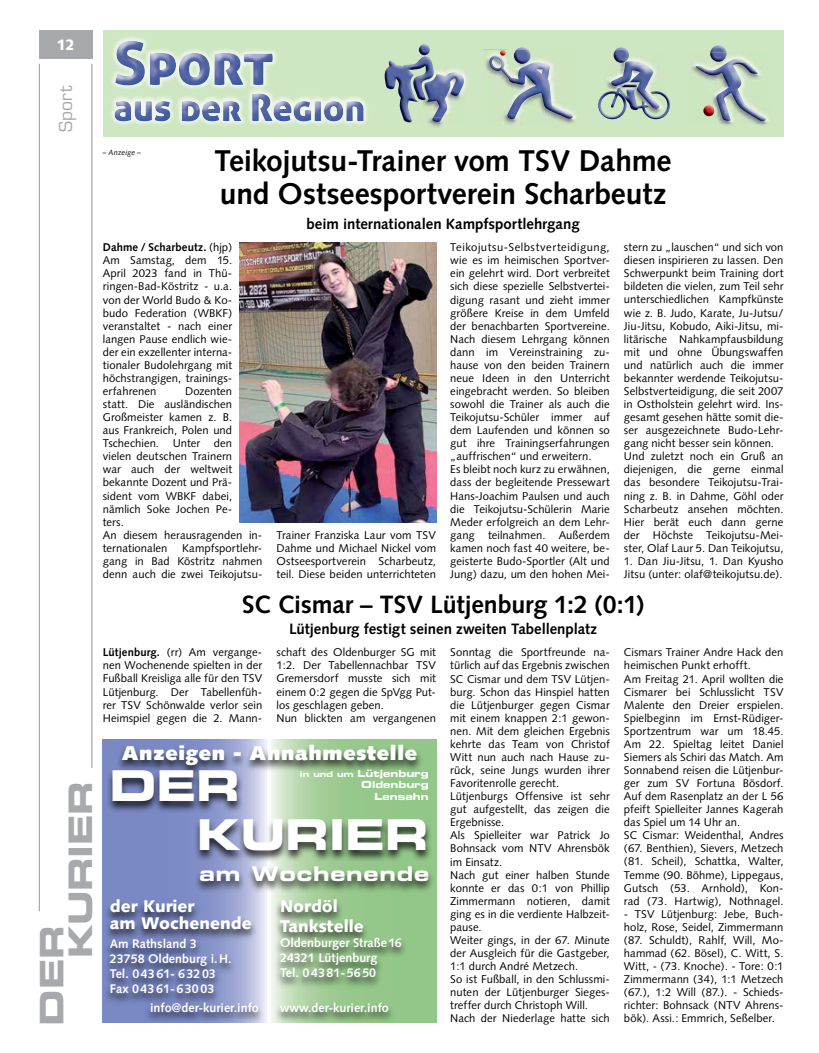
<style>
.page{position:relative;width:819px;height:1053px;background:#fff}
.page>*{position:absolute;margin:0;border:0;box-sizing:border-box;transform-origin:0 0}
.t1{font:42.5px/48.6px "Eurostile LT Std Bold Ex 2";letter-spacing:-.01em;color:#fff}
.t2{font:32.5px/28.9px "Eurostile LT Std Bold Ex 2";letter-spacing:-.01em;color:#a7a9ac}
.t3{font:700 30px/32.5px "Syntax LT Std";letter-spacing:-.005em;color:#000}
.t4{font:700 25px "Syntax LT Std";letter-spacing:-.005em;color:#000}
.t5{font:20.25px "Eurostile LT Std Bold Ex 2";letter-spacing:.04em;color:#fff}
.t6{font:900 20px "Syntax LT Std";letter-spacing:.04em;color:#fff}
.t7{font:17.5px "Eurostile LT Std";color:#a7a9ac}
.t8{font:900 16.88px/19.4px "Syntax LT Std";color:#fff}
.t9{font:700 15px "Syntax LT Std";letter-spacing:-.005em;color:#000}
.t10{font:900 15px "Syntax LT Std";color:#fff}
.t11{font:700 12.5px/15px "Syntax LT Std";color:#fff}
.t12{font:11.25px/13px "Syntax";letter-spacing:.005em;color:#000}
.t13{font:9.75px/11.6px "Eurostile LT Std Bold Ex 2";color:#fff;text-align:right}
.t14{font:italic 7.5px "Syntax LT Std";letter-spacing:.01em;color:#000}
.s1{font-weight:700}
.s2{font-size:8.12px}
</style>
<div class="page">
<hr style="left:39px;top:64px;width:1px;height:847px;background:#939598">
<hr style="left:92px;top:64px;width:1px;height:703px;background:#939598">
<div style="left:39px;top:30px;width:53px;height:29px;background:#a7a9ac"></div>
<svg style="left:103px;top:739px;width:333px;height:283px;background:#99b7af"></svg>
<div style="left:274px;top:898px;width:133px;height:90px;background:#000;opacity:.75"></div>
<div style="left:116px;top:743px;width:307px;height:34px;background:#000;opacity:.75"></div>
<div style="left:104px;top:898px;width:153px;height:106px;background:#000;opacity:.75"></div>
<div style="left:144px;top:1001px;width:250px;height:21px;background:#000;opacity:.75"></div>
<div style="left:106px;top:769px;width:326px;height:93px;background:#000;opacity:.75"></div>
<div style="left:194px;top:864px;width:241px;height:29px;background:#000;opacity:.75"></div>
<div style="left:103px;top:30px;width:680px;height:106px;background:#cee6c1"></div>
<img style="left:111px;top:37px;width:257px;height:88px">
<img style="left:115px;top:41px;width:158px;height:44px">
<img style="left:115px;top:93px;width:248px;height:28px">
<svg style="left:712px;top:45px;width:12px;height:3px"></svg>
<img style="left:710px;top:48px;width:16px;height:4px">
<img style="left:691px;top:52px;width:78px;height:74px">
<img style="left:695px;top:63px;width:70px;height:58px">
<svg style="left:727px;top:59px;width:31px;height:15px"></svg>
<svg style="left:713px;top:70px;width:3px;height:6px"></svg>
<svg style="left:703px;top:105px;width:11px;height:11px"></svg>
<svg style="left:616px;top:47px;width:10px;height:3px"></svg>
<img style="left:613px;top:50px;width:16px;height:5px">
<img style="left:606px;top:55px;width:38px;height:32px">
<img style="left:611px;top:61px;width:46px;height:26px">
<img style="left:598px;top:87px;width:72px;height:31px">
<svg style="left:621px;top:85px;width:15px;height:2px"></svg>
<img style="left:505px;top:121px;width:70px;height:3px">
<img style="left:485px;top:51px;width:91px;height:70px">
<img style="left:489px;top:56px;width:83px;height:63px">
<svg style="left:516px;top:47px;width:11px;height:3px"></svg>
<img style="left:514px;top:50px;width:16px;height:14px">
<svg style="left:491px;top:50px;width:14px;height:22px"></svg>
<svg style="left:419px;top:44px;width:11px;height:11px"></svg>
<img style="left:465px;top:75px;width:2px;height:12px">
<img style="left:428px;top:68px;width:37px;height:59px">
<img style="left:446px;top:72px;width:15px;height:3px">
<img style="left:433px;top:75px;width:13px;height:32px">
<svg style="left:434px;top:74px;width:13px;height:5px"></svg>
<svg style="left:433px;top:107px;width:9px;height:15px"></svg>
<img style="left:384px;top:57px;width:49px;height:65px">
<img style="left:239px;top:243px;width:197px;height:279px">
<p class="t10" style="left:57px;top:36px;width:20px">12</p>
<p class="t7" style="left:55px;top:132px;width:47px;rotate:-90deg">Sport</p>
<p class="t2" style="left:37px;top:958px;width:179px;text-indent:-67px;rotate:-90deg">DER<br>KURIER</p>
<p class="t14" style="left:103px;top:147px;width:40px">– Anzeige –</p>
<p class="t3" style="left:214px;top:145px;width:458px">Teikojutsu-Trainer vom TSV Dahme und Ostseesportverein Scharbeutz</p>
<p class="t9" style="left:306px;top:215px;width:274px">beim internationalen Kampfsportlehrgang</p>
<p class="t12" style="left:103px;top:241px;width:131px;text-align:justify"><span class="s1">Dahme / Scharbeutz.</span> (hjp)<br>Am Samstag, dem 15.<br>April 2023 fand in Thü&shy;ringen-Bad-Köstritz - u.a. von der World Budo &amp; Ko&shy;budo Federation (WBKF) veranstaltet - nach einer langen Pause endlich wie&shy;der ein exzellenter interna&shy;tionaler Budolehrgang mit höchstrangigen, trainings&shy;erfahrenen</p>
<p class="t12" style="left:103px;top:384px;width:161px;text-indent:82px">Dozenten<br>statt. Die ausländischen<br>Großmeister kamen z. B.<br>aus Frankreich, Polen und<br>Tschechien. Unter den vielen deutschen Trainern<br>war auch der weltweit bekannte Dozent und Prä&shy;sident vom WBKF dabei, nämlich Soke Jochen Pe-<br>ters.<br>An diesem herausragenden in&shy;ternationalen</p>
<p class="t12" style="left:103px;top:541px;width:161px;text-align:justify;text-indent:79px">Kampfsportlehr&shy;gang in Bad Köstritz nahmen denn auch die zwei Teikojutsu-</p>
<p class="t12" style="left:276px;top:528px;width:161px;text-align:justify">Trainer Franziska Laur vom TSV Dahme und Michael Nickel vom Ostseesportverein Scharbeutz, teil. Diese beiden unterrichteten</p>
<p class="t12" style="left:450px;top:241px;width:161px">Teikojutsu-Selbstverteidigung, wie es im heimischen Sportver&shy;ein gelehrt wird. Dort verbreitet sich diese spezielle Selbstvertei&shy;digung rasant und zieht immer größere Kreise in dem Umfeld der benachbarten Sportvereine.<br>Nach diesem Lehrgang können dann im Vereinstraining zu&shy;hause von den beiden Trainern neue Ideen in den Unterricht eingebracht werden. So bleiben sowohl die Trainer als auch die<br>Teikojutsu-Schüler immer auf dem Laufenden und können so gut ihre Trainingserfahrungen „auffrischen“ und erweitern.<br>Es bleibt noch kurz zu erwähnen, dass der begleitende Pressewart<br>Hans-Joachim Paulsen und auch die Teikojutsu-Schülerin Marie<br>Meder erfolgreich an dem Lehr&shy;gang teilnahmen. Außerdem kamen noch fast 40 weitere, be&shy;geisterte Budo-Sportler (Alt und<br>Jung) dazu, um den hohen Mei-</p>
<p class="t12" style="left:624px;top:241px;width:161px">stern zu „lauschen“ und sich von diesen inspirieren zu lassen. Den<br>Schwerpunkt beim Training dort bildeten die vielen, zum Teil sehr unterschiedlichen Kampfkünste wie z. B. Judo, Karate, Ju-Jutsu/<br>Jiu-Jitsu, Kobudo, Aiki-Jitsu, mi&shy;litärische Nahkampfausbildung mit und ohne Übungswaffen und natürlich auch die immer bekannter werdende Teikojutsu-<br>Selbstverteidigung, die seit 2007 in Ostholstein gelehrt wird. Ins&shy;gesamt gesehen hätte somit die&shy;ser ausgezeichnete Budo-Lehr&shy;gang nicht besser sein können.<br>Und zuletzt noch ein Gruß an diejenigen, die gerne einmal das besondere Teikojutsu-Trai&shy;ning z. B. in Dahme, Göhl oder<br>Scharbeutz ansehen möchten.<br>Hier berät euch dann gerne der Höchste Teikojutsu-Mei&shy;ster, Olaf Laur 5. Dan Teikojutsu,</p>
<p class="t12" style="left:624px;top:554px;width:161px">1. Dan Jiu-Jitsu, 1. Dan Kyusho<br>Jitsu (unter: olaf@teikojutsu.de).</p>
<p class="t4" style="left:242px;top:589px;width:403px">SC Cismar – TSV Lütjenburg 1:2 (0:1)</p>
<p class="t9" style="left:289px;top:620px;width:309px">Lütjenburg festigt seinen zweiten Tabellenplatz</p>
<p class="t12" style="left:450px;top:646px;width:161px">Sonntag die Sportfreunde na&shy;türlich auf das Ergebnis zwischen<br>SC Cismar und dem TSV Lütjen&shy;burg. Schon das Hinspiel hatten die Lütjenburger gegen Cismar mit einem knappen 2:1 gewon&shy;nen. Mit dem gleichen Ergebnis kehrte das Team von Christof<br>Witt nun auch nach Hause zu&shy;rück, seine Jungs wurden ihrer<br>Favoritenrolle gerecht.<br>Lütjenburgs Offensive ist sehr gut aufgestellt, das zeigen die<br>Ergebnisse.<br>Als Spielleiter war Patrick Jo<br>Bohnsack vom NTV Ahrensbök im Einsatz.<br>Nach gut einer halben Stunde konnte er das 0:1 von Phillip<br>Zimmermann notieren, damit ging es in die verdiente Halbzeit&shy;pause.<br>Weiter gings, in der 67. Minute der Ausgleich für die Gastgeber,<br>1:1 durch André Metzech.<br>So ist Fußball, in den Schlussmi&shy;nuten der Lütjenburger Sieges&shy;treffer durch Christoph Will.<br>Nach der Niederlage hatte sich</p>
<p class="t12" style="left:624px;top:646px;width:161px">Cismars Trainer Andre Hack den heimischen Punkt erhofft.<br>Am Freitag 21. April wollten die<br>Cismarer bei Schlusslicht TSV<br>Malente den Dreier erspielen.<br>Spielbeginn im Ernst-Rüdiger-<br>Sportzentrum war um 18.45.<br>Am 22. Spieltag leitet Daniel<br>Siemers als Schiri das Match. Am<br>Sonnabend reisen die Lütjenbur&shy;ger zum SV Fortuna Bösdorf.<br>Auf dem Rasenplatz an der L 56 pfeift Spielleiter Jannes Kagerah das Spiel um 14 Uhr an.<br>SC Cismar: Weidenthal, Andres (67. Benthien), Sievers, Metzech (81. Scheil), Schattka, Walter,<br>Temme (90. Böhme), Lippegaus,<br>Gutsch (53. Arnhold), Kon&shy;rad (73. Hartwig), Nothnagel.</p>
<p class="t12" style="left:103px;top:646px;width:161px;text-align:justify"><span class="s1">Lütjenburg.</span> (rr) Am vergange&shy;nen Wochenende spielten in der Fußball Kreisliga alle für den TSV Lütjenburg. Der Tabellenfüh&shy;rer TSV Schönwalde verlor sein Heimspiel gegen die 2. Mann-</p>
<p class="t12" style="left:276px;top:646px;width:161px">schaft des Oldenburger SG mit<br>1:2. Der Tabellennachbar TSV<br>Gremersdorf musste sich mit einem 0:2 gegen die SpVgg Put&shy;los geschlagen geben.<br>Nun blickten am vergangenen</p>
<p class="t6" style="left:122px;top:741px;width:297px">Anzeigen - Annahmestelle</p>
<p class="t13" style="left:300px;top:767px;width:130px"><span class="s2">in und um</span> Lütjenburg<br>Oldenburg<br>Lensahn</p>
<p class="t1" style="left:197px;top:760px;width:233px;text-indent:-88px">Der<br>Kurier</p>
<p class="t5" style="left:199px;top:859px;width:231px">am Wochenende</p>
<p class="t8" style="left:110px;top:898px;width:143px;line-height:16.9px">der Kurier<br>am Wochenende</p>
<p class="t11" style="left:110px;top:935px;width:123px">Am Rathsland 3<br>23758 Oldenburg i. H.<br>Tel. 0 43 61- 6 32 03<br>Fax 0 43 61- 6 30 03</p>
<p class="t11" style="left:150px;top:1000px;width:110px">info@der-kurier.info</p>
<p class="t11" style="left:280px;top:1000px;width:111px">www.der-kurier.info</p>
<p class="t8" style="left:280px;top:896px;width:85px">Nordöl<br>Tankstelle</p>
<p class="t11" style="left:280px;top:934px;width:123px">Oldenburger Straße 16<br>24321 Lütjenburg<br>Tel. 0 43 81- 56 50</p>
<p class="t12" style="left:624px;top:907px;width:161px;text-align:justify">- TSV Lütjenburg: Jebe, Buch&shy;holz, Rose, Seidel, Zimmermann (87. Schuldt), Rahlf, Will, Mo&shy;hammad (62. Bösel), C. Witt, S.<br>Witt, - (73. Knoche). - Tore: 0:1<br>Zimmermann (34), 1:1 Metzech (67.), 1:2 Will (87.). - Schieds&shy;richter: Bohnsack (NTV Ahrens&shy;bök). Assi.: Emmrich, Seßelber.</p>
</div>
